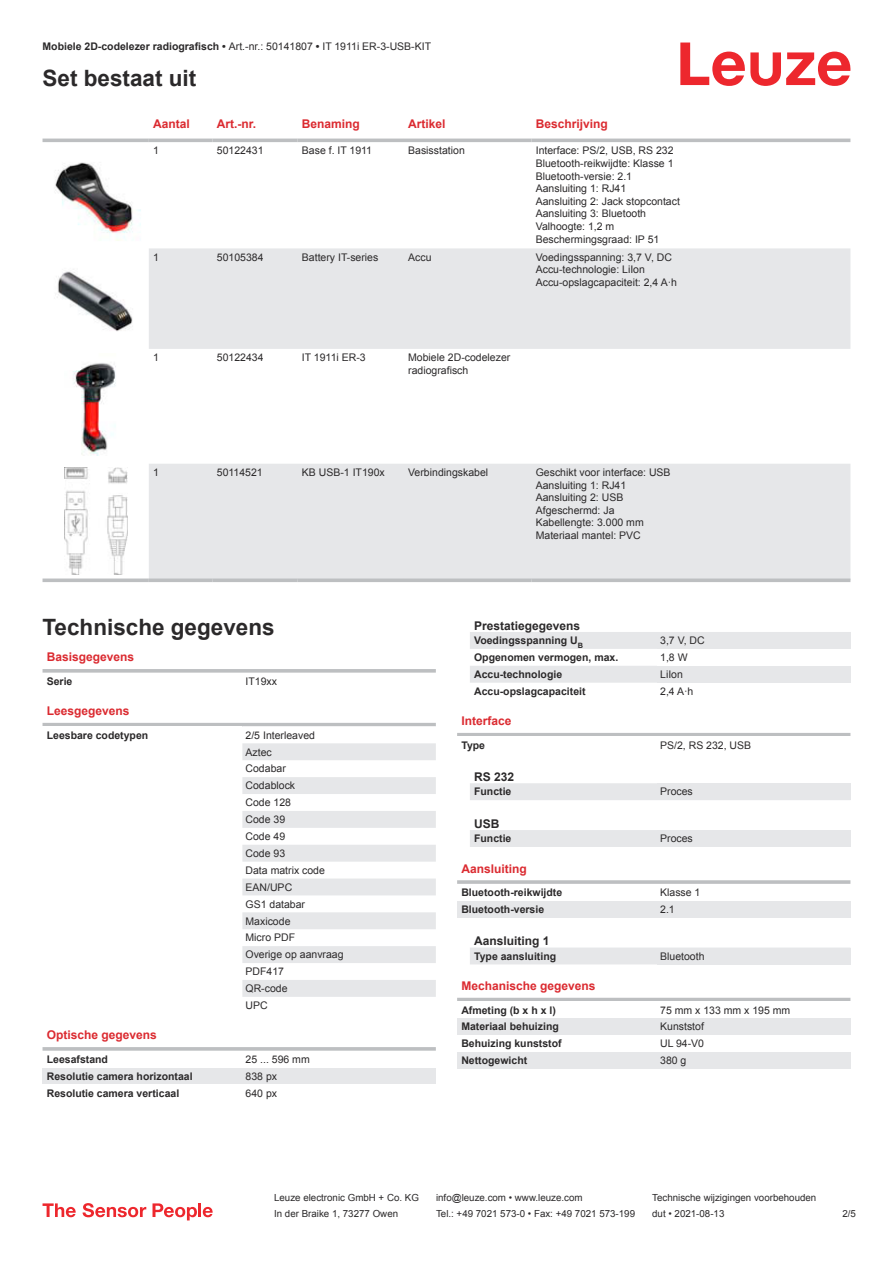
<style>
.page{position:relative;width:893px;height:1263px;background:#fff}
.page>*{position:absolute;margin:0;border:0;box-sizing:border-box;transform-origin:0 0}
.t1{font:700 22.5px "Arial";color:#2b292a}
.t2{font:700 12px "Arial";color:#db2a30}
.t3{font:700 12px "Arial";color:#2b292a}
.t4{font:10.5px/17px "Arial";color:#2b292a}
.t5{font:700 10.5px "Arial";color:#2b292a}
.t6{font:9.75px "Arial";color:#2b292a}
.s1{font-weight:700}
</style>
<div class="page">
<svg style="left:680px;top:43px;width:170px;height:43px"></svg>
<svg style="left:149px;top:248px;width:701px;height:330px;fill:#e6e7e9"></svg>
<hr style="left:43px;top:139px;width:106px;height:3px;background:#bdbfc1">
<hr style="left:149px;top:139px;width:64px;height:3px;background:#bdbfc1">
<hr style="left:213px;top:139px;width:85px;height:3px;background:#bdbfc1">
<hr style="left:298px;top:139px;width:106px;height:3px;background:#bdbfc1">
<hr style="left:404px;top:139px;width:128px;height:3px;background:#bdbfc1">
<hr style="left:532px;top:139px;width:318px;height:3px;background:#bdbfc1">
<svg style="left:43px;top:578px;width:106px;height:4px"></svg>
<svg style="left:149px;top:578px;width:64px;height:4px"></svg>
<svg style="left:213px;top:578px;width:85px;height:4px"></svg>
<svg style="left:298px;top:578px;width:106px;height:4px"></svg>
<svg style="left:404px;top:578px;width:128px;height:4px"></svg>
<svg style="left:532px;top:578px;width:318px;height:4px"></svg>
<img style="left:55px;top:162px;width:86px;height:79px">
<img style="left:57px;top:271px;width:76px;height:60px">
<img style="left:73px;top:363px;width:43px;height:93px">
<img style="left:64px;top:468px;width:63px;height:106px">
<svg style="left:43px;top:669px;width:393px;height:4px;background:#c3c5c7"></svg>
<hr style="left:43px;top:723px;width:393px;height:3px;background:#bdbfc1">
<svg style="left:242px;top:743px;width:194px;height:254px;fill:#e9eaeb"></svg>
<svg style="left:43px;top:1047px;width:393px;height:4px;background:#c3c5c7"></svg>
<div style="left:43px;top:1067px;width:199px;height:17px;background:#e6e7e9"></div>
<div style="left:242px;top:1067px;width:194px;height:17px;background:#e6e7e9"></div>
<svg style="left:470px;top:632px;width:380px;height:333px"></svg>
<div style="left:657px;top:632px;width:193px;height:17px;background:#e6e7e9"></div>
<div style="left:657px;top:649px;width:193px;height:17px;background:#fff"></div>
<div style="left:657px;top:666px;width:193px;height:17px;background:#e6e7e9"></div>
<div style="left:657px;top:683px;width:193px;height:17px;background:#fff"></div>
<div style="left:457px;top:717px;width:393px;height:18px;background:#fff"></div>
<hr style="left:457px;top:733px;width:393px;height:3px;background:#bdbfc1">
<div style="left:457px;top:736px;width:200px;height:17px;background:#fff"></div>
<div style="left:657px;top:736px;width:193px;height:17px;background:#fff"></div>
<div style="left:657px;top:783px;width:193px;height:17px;background:#e6e7e9"></div>
<div style="left:657px;top:830px;width:193px;height:17px;background:#e6e7e9"></div>
<div style="left:457px;top:864px;width:393px;height:18px;background:#fff"></div>
<hr style="left:457px;top:880px;width:393px;height:4px;background:#c6c7c9">
<div style="left:457px;top:884px;width:200px;height:17px;background:#fff"></div>
<div style="left:657px;top:884px;width:193px;height:17px;background:#fff"></div>
<div style="left:457px;top:901px;width:200px;height:17px;background:#e6e7e9"></div>
<div style="left:657px;top:901px;width:193px;height:17px;background:#e6e7e9"></div>
<div style="left:657px;top:947px;width:193px;height:17px;background:#e6e7e9"></div>
<hr style="left:457px;top:998px;width:393px;height:3px;background:#bdbfc1">
<div style="left:457px;top:1018px;width:200px;height:17px;background:#e6e7e9"></div>
<div style="left:657px;top:1018px;width:193px;height:17px;background:#e6e7e9"></div>
<div style="left:457px;top:1052px;width:200px;height:17px;background:#e6e7e9"></div>
<div style="left:657px;top:1052px;width:193px;height:17px;background:#e6e7e9"></div>
<svg style="left:43px;top:1203px;width:33px;height:14px"></svg>
<svg style="left:83px;top:1203px;width:63px;height:14px"></svg>
<svg style="left:153px;top:1203px;width:44px;height:17px"></svg>
<hr style="left:198px;top:1203px;width:3px;height:14px;background:#ed272d">
<svg style="left:203px;top:1207px;width:10px;height:10px"></svg>
<p class="t4" style="left:43px;top:39px;width:390px"><span class="s1">Mobiele 2D-codelezer radiografisch •</span> Art.-nr.: 50141807 <span class="s1">•</span> IT 1911i ER-3-USB-KIT</p>
<h1 class="t1" style="left:43px;top:70px;width:155px">Set bestaat uit</h1>
<p class="t2" style="left:153px;top:119px;width:38px">Aantal</p>
<p class="t2" style="left:217px;top:119px;width:41px">Art.-nr.</p>
<p class="t2" style="left:302px;top:119px;width:60px">Benaming</p>
<p class="t2" style="left:408px;top:119px;width:39px">Artikel</p>
<p class="t2" style="left:536px;top:119px;width:74px">Beschrijving</p>
<p class="t4" style="left:153px;top:143px;width:7px">1</p>
<p class="t4" style="left:217px;top:143px;width:48px">50122431</p>
<p class="t4" style="left:302px;top:143px;width:72px">Base f. IT 1911</p>
<p class="t4" style="left:408px;top:143px;width:58px">Basisstation</p>
<p class="t4" style="left:536px;top:145px;width:146px;line-height:12.6px">Interface: PS/2, USB, RS 232<br>Bluetooth-reikwijdte: Klasse 1<br>Bluetooth-versie: 2.1<br>Aansluiting 1: RJ41<br>Aansluiting 2: Jack stopcontact<br>Aansluiting 3: Bluetooth<br>Valhoogte: 1,2 m<br>Beschermingsgraad: IP 51</p>
<p class="t4" style="left:153px;top:249px;width:7px">1</p>
<p class="t4" style="left:217px;top:249px;width:48px">50105384</p>
<p class="t4" style="left:302px;top:249px;width:78px">Battery IT-series</p>
<p class="t4" style="left:408px;top:249px;width:25px">Accu</p>
<p class="t4" style="left:536px;top:252px;width:143px;line-height:12.6px">Voedingsspanning: 3,7 V, DC<br>Accu-technologie: LiIon<br>Accu-opslagcapaciteit: 2,4 A·h</p>
<p class="t4" style="left:153px;top:350px;width:7px">1</p>
<p class="t4" style="left:217px;top:350px;width:48px">50122434</p>
<p class="t4" style="left:302px;top:350px;width:65px">IT 1911i ER-3</p>
<p class="t4" style="left:408px;top:352px;width:104px;line-height:12.6px">Mobiele 2D-codelezer radiografisch</p>
<p class="t4" style="left:153px;top:465px;width:7px">1</p>
<p class="t4" style="left:217px;top:465px;width:47px">50114521</p>
<p class="t4" style="left:302px;top:465px;width:84px">KB USB-1 IT190x</p>
<p class="t4" style="left:408px;top:465px;width:81px">Verbindingskabel</p>
<p class="t4" style="left:536px;top:467px;width:136px;line-height:12.6px">Geschikt voor interface: USB<br>Aansluiting 1: RJ41<br>Aansluiting 2: USB<br>Afgeschermd: Ja<br>Kabellengte: 3.000 mm<br>Materiaal mantel: PVC</p>
<h1 class="t1" style="left:43px;top:619px;width:234px">Technische gegevens</h1>
<p class="t2" style="left:47px;top:653px;width:89px">Basisgegevens</p>
<p class="t5" style="left:47px;top:677px;width:27px">Serie</p>
<p class="t4" style="left:246px;top:674px;width:33px">IT19xx</p>
<p class="t2" style="left:47px;top:706px;width:84px">Leesgegevens</p>
<p class="t5" style="left:47px;top:731px;width:103px">Leesbare codetypen</p>
<p class="t4" style="left:246px;top:727px;width:100px">2/5 Interleaved<br>Aztec<br>Codabar<br>Codablock<br>Code 128<br>Code 39<br>Code 49<br>Code 93<br>Data matrix code<br>EAN/UPC<br>GS1 databar<br>Maxicode<br>Micro PDF<br>Overige op aanvraag<br>PDF417<br>QR-code<br>UPC</p>
<p class="t2" style="left:47px;top:1031px;width:112px">Optische gegevens</p>
<p class="t5" style="left:47px;top:1055px;width:63px">Leesafstand</p>
<p class="t4" style="left:246px;top:1052px;width:66px">25 ... 596 mm</p>
<p class="t5" style="left:47px;top:1072px;width:147px">Resolutie camera horizontaal</p>
<p class="t4" style="left:246px;top:1068px;width:33px">838 px</p>
<p class="t5" style="left:47px;top:1089px;width:134px">Resolutie camera verticaal</p>
<p class="t4" style="left:246px;top:1085px;width:33px">640 px</p>
<p class="t3" style="left:474px;top:621px;width:108px">Prestatiegegevens</p>
<p class="t5" style="left:474px;top:636px;width:110px">Voedingsspanning U<sub>B</sub></p>
<p class="t4" style="left:660px;top:633px;width:46px">3,7 V, DC</p>
<p class="t5" style="left:474px;top:653px;width:146px">Opgenomen vermogen, max.</p>
<p class="t4" style="left:660px;top:650px;width:29px">1,8 W</p>
<p class="t5" style="left:474px;top:670px;width:90px">Accu-technologie</p>
<p class="t4" style="left:660px;top:667px;width:24px">LiIon</p>
<p class="t5" style="left:474px;top:687px;width:113px">Accu-opslagcapaciteit</p>
<p class="t4" style="left:660px;top:684px;width:35px">2,4 A·h</p>
<p class="t2" style="left:461px;top:716px;width:52px">Interface</p>
<p class="t5" style="left:461px;top:741px;width:25px">Type</p>
<p class="t4" style="left:660px;top:737px;width:93px">PS/2, RS 232, USB</p>
<p class="t3" style="left:474px;top:772px;width:42px">RS 232</p>
<p class="t5" style="left:474px;top:788px;width:39px">Functie</p>
<p class="t4" style="left:660px;top:784px;width:34px">Proces</p>
<p class="t3" style="left:474px;top:819px;width:27px">USB</p>
<p class="t5" style="left:474px;top:835px;width:39px">Functie</p>
<p class="t4" style="left:660px;top:831px;width:34px">Proces</p>
<p class="t2" style="left:461px;top:864px;width:67px">Aansluiting</p>
<p class="t5" style="left:461px;top:888px;width:102px">Bluetooth-reikwijdte</p>
<p class="t4" style="left:660px;top:885px;width:42px">Klasse 1</p>
<p class="t5" style="left:461px;top:905px;width:84px">Bluetooth-versie</p>
<p class="t4" style="left:660px;top:902px;width:16px">2.1</p>
<p class="t3" style="left:474px;top:937px;width:77px">Aansluiting 1</p>
<p class="t5" style="left:474px;top:952px;width:84px">Type aansluiting</p>
<p class="t4" style="left:660px;top:948px;width:46px">Bluetooth</p>
<p class="t2" style="left:461px;top:981px;width:136px">Mechanische gegevens</p>
<p class="t5" style="left:461px;top:1006px;width:96px">Afmeting (b x h x l)</p>
<p class="t4" style="left:660px;top:1002px;width:132px">75 mm x 133 mm x 195 mm</p>
<p class="t5" style="left:461px;top:1023px;width:99px">Materiaal behuizing</p>
<p class="t4" style="left:660px;top:1019px;width:45px">Kunststof</p>
<p class="t5" style="left:461px;top:1040px;width:102px">Behuizing kunststof</p>
<p class="t4" style="left:660px;top:1036px;width:45px">UL 94-V0</p>
<p class="t5" style="left:461px;top:1056px;width:67px">Nettogewicht</p>
<p class="t4" style="left:660px;top:1053px;width:28px">380 g</p>
<p class="t6" style="left:274px;top:1194px;width:146px">Leuze electronic GmbH + Co. KG</p>
<p class="t6" style="left:436px;top:1194px;width:148px">info@leuze.com • www.leuze.com</p>
<p class="t6" style="left:652px;top:1194px;width:166px">Technische wijzigingen voorbehouden</p>
<p class="t6" style="left:274px;top:1210px;width:126px">In der Braike 1, 73277 Owen</p>
<p class="t6" style="left:436px;top:1210px;width:201px">Tel.: +49 7021 573-0 • Fax: +49 7021 573-199</p>
<p class="t6" style="left:652px;top:1210px;width:74px">dut • 2021-08-13</p>
<p class="t6" style="left:842px;top:1210px;width:15px">2 /5</p>
</div>
